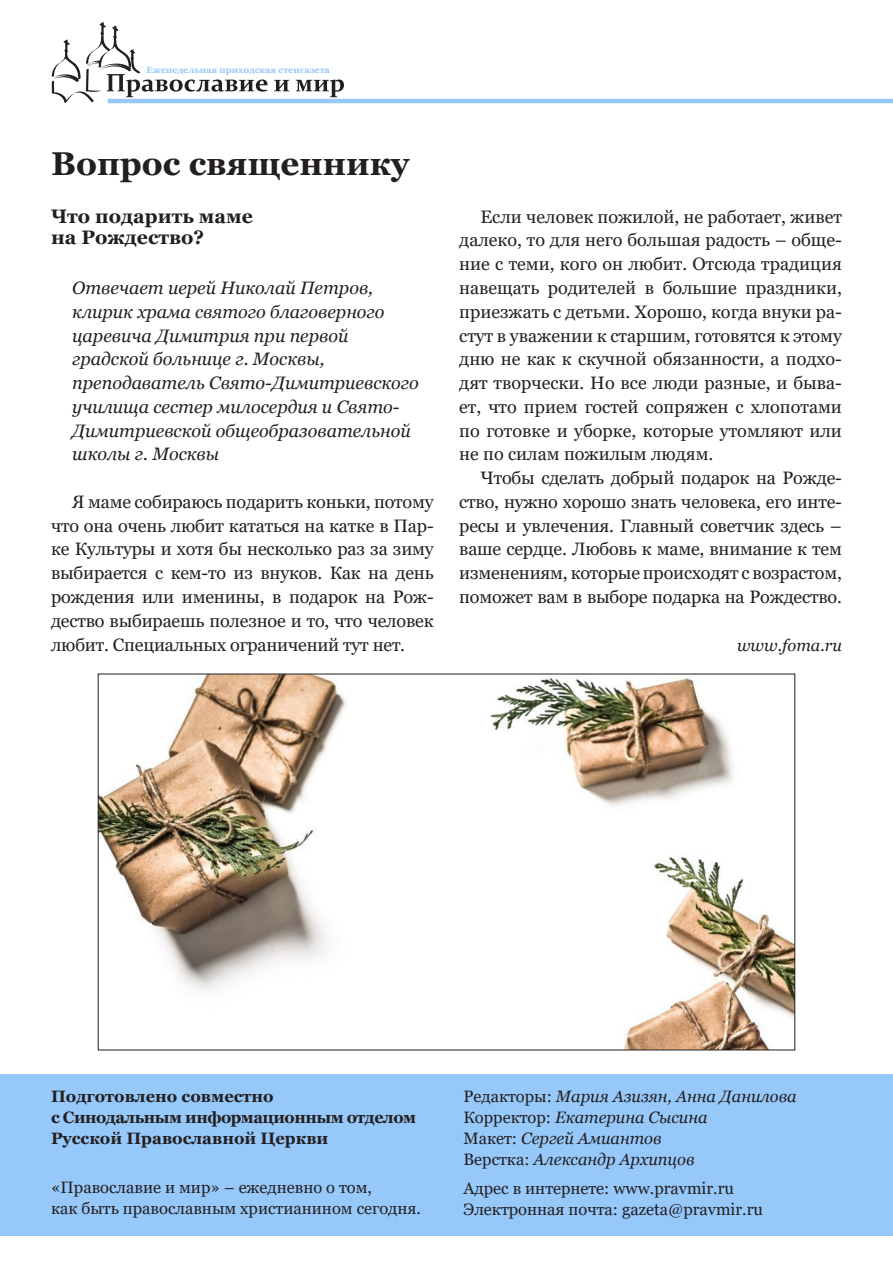
<style>
.page{position:relative;width:893px;height:1263px;background:#fff}
.page>*{position:absolute;margin:0;border:0;box-sizing:border-box;transform-origin:0 0}
.Zagolovok{font:700 33px "Georgia";color:#231f20}
.Podzagolovok{font:700 19.5px/21px "Georgia";color:#231f20}
.Text{font:18px/23.7px "Georgia";letter-spacing:-.01em;color:#231f20;text-align:justify}
.text_otvechaet{font:italic 18px/23.7px "Georgia";color:#231f20}
.t1{font:16.5px/21px "Georgia";color:#231f20}
.Bibliography{font:italic 16.5px/21px "Georgia";color:#231f20}
.t2{font:700 16.5px/21px "Georgia";color:#231f20}
.t3{font:700 9px "Georgia";color:#96c8fa}
.s1{font-style:normal}
</style>
<div class="page">
<div style="left:0;top:1074px;width:893px;height:162px;background:#96c8fa"></div>
<svg style="left:52px;top:22px;width:215px;height:81px"></svg>
<svg style="left:274px;top:80px;width:15px;height:11px"></svg>
<svg style="left:296px;top:79px;width:48px;height:18px"></svg>
<hr style="left:108px;top:99px;width:785px;height:4px;background:#96c8fa">
<img style="left:100px;top:676px;width:693px;height:372px">
<p class="t3" style="left:147px;top:64px;width:185px">Еженедельная приходская стенгазета</p>
<p class="Zagolovok" style="left:51px;top:142px;width:360px">Вопрос священнику</p>
<p class="Podzagolovok" style="left:51px;top:205px;width:203px">Что подарить маме на Рождество?</p>
<p class="text_otvechaet" style="left:72px;top:276px;width:348px">Отвечает иерей Николай Петров, клирик храма святого благоверного царевича Димитрия при первой градской больнице г. Москвы, преподаватель Свято-Димитриевского училища сестер милосердия и Свято-<br>Димитриевской общеобразовательной школы г. Москвы</p>
<p class="Text" style="left:51px;top:490px;width:384px;text-indent:21px">Я маме собираюсь подарить коньки, потому что она очень любит кататься на катке в Пар&shy;ке Культуры и хотя бы несколько раз за зиму выбирается с кем-то из внуков. Как на день рождения или именины, в подарок на Рож&shy;дество выбираешь полезное и то, что человек любит. Специальных ограничений тут нет.</p>
<p class="Text" style="left:459px;top:205px;width:384px;text-indent:21px">Если человек пожилой, не работает, живет далеко, то для него большая радость – обще&shy;ние с теми, кого он любит. Отсюда традиция навещать родителей в большие праздники, приезжать с детьми. Хорошо, когда внуки ра&shy;стут в уважении к старшим, готовятся к этому дню не как к скучной обязанности, а подхо&shy;дят творчески. Но все люди разные, и быва&shy;ет, что прием гостей сопряжен с хлопотами по готовке и уборке, которые утомляют или не по силам пожилым людям.</p>
<p class="Text" style="left:459px;top:466px;width:384px;text-indent:21px">Чтобы сделать добрый подарок на Рожде&shy;ство, нужно хорошо знать человека, его инте&shy;ресы и увлечения. Главный советчик здесь – ваше сердце. Любовь к маме, внимание к тем изменениям, которые происходят с возрастом, поможет вам в выборе подарка на Рождество.</p>
<p class="Bibliography" style="left:737px;top:634px;width:106px">www.foma.ru</p>
<p class="t2" style="left:51px;top:1085px;width:367px">Подготовлено совместно<br>с Синодальным информационным отделом<br>Русской Православной Церкви</p>
<p class="t1" style="left:51px;top:1177px;width:372px">«Православие и мир» – ежедневно о том,<br>как быть православным христианином сегодня.</p>
<p class="Bibliography" style="left:463px;top:1086px;width:335px"><span class="s1">Редакторы:</span> Мария Азизян, Анна Данилова<br><span class="s1">Корректор:</span> Екатерина Сысина<br><span class="s1">Макет:</span> Сергей Амиантов<br><span class="s1">Верстка:</span> Александр Архипцов</p>
<p class="t1" style="left:463px;top:1178px;width:301px">Адрес в интернете: www.pravmir.ru<br>Электронная почта: gazeta@pravmir.ru</p>
</div>
